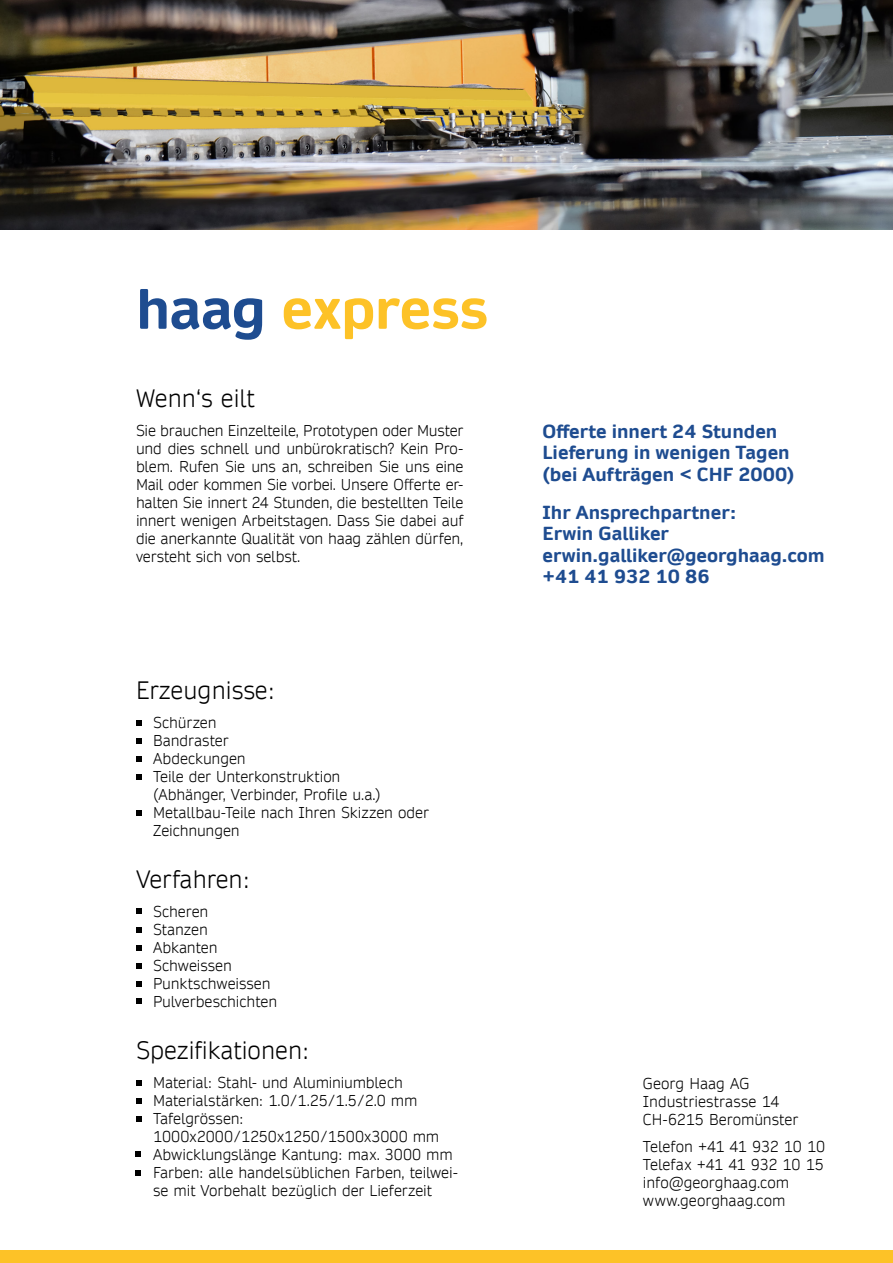
<style>
.page{position:relative;width:893px;height:1263px;background:#fff}
.page>*{position:absolute;margin:0;border:0;box-sizing:border-box;transform-origin:0 0}
.t1{font:700 54px "Daytona Pro";letter-spacing:-.01em;color:#fdc227}
.t2{font:300 24px "Daytona Pro";color:#000}
.t3{font:700 18px/21.6px "Daytona Pro";color:#1e4c90}
.t4{font:300 15px/18px "Daytona Pro";letter-spacing:-.005em;color:#000}
.s1{color:#1e4c90}
</style>
<div class="page">
<svg style="left:136px;top:720px;width:5px;height:5px"></svg>
<svg style="left:136px;top:738px;width:5px;height:5px"></svg>
<svg style="left:136px;top:756px;width:5px;height:5px"></svg>
<svg style="left:136px;top:774px;width:5px;height:6px"></svg>
<svg style="left:136px;top:810px;width:5px;height:5px"></svg>
<svg style="left:136px;top:909px;width:5px;height:5px"></svg>
<svg style="left:136px;top:927px;width:5px;height:5px"></svg>
<svg style="left:136px;top:945px;width:5px;height:5px"></svg>
<svg style="left:136px;top:963px;width:5px;height:5px"></svg>
<svg style="left:136px;top:981px;width:5px;height:5px"></svg>
<svg style="left:136px;top:999px;width:5px;height:5px"></svg>
<div style="left:0;top:1250px;width:893px;height:13px;background:#fdc227"></div>
<svg style="left:136px;top:1080px;width:5px;height:5px"></svg>
<svg style="left:136px;top:1098px;width:5px;height:5px"></svg>
<svg style="left:136px;top:1116px;width:5px;height:5px"></svg>
<svg style="left:136px;top:1152px;width:5px;height:5px"></svg>
<svg style="left:136px;top:1171px;width:5px;height:5px"></svg>
<img style="left:0;top:0;width:893px;height:230px">
<h1 class="t1" style="left:136px;top:273px;width:353px"><span class="s1">haag</span> express</h1>
<h2 class="t2" style="left:136px;top:383px;width:120px">Wenn‘s eilt</h2>
<p class="t4" style="left:136px;top:421px;width:329px;text-align:justify">Sie brauchen Einzelteile, Prototypen oder Muster und dies schnell und unbürokratisch? Kein Pro&shy;blem. Rufen Sie uns an, schreiben Sie uns eine Mail oder kommen Sie vorbei. Unsere Offerte er&shy;halten Sie innert 24 Stunden, die bestellten Teile innert wenigen Arbeitstagen. Dass Sie dabei auf die anerkannte Qualität von haag zählen dürfen, versteht sich von selbst.</p>
<h2 class="t2" style="left:136px;top:675px;width:140px">Erzeugnisse:</h2>
<p class="t4" style="left:153px;top:713px;width:277px">Schürzen<br>Bandraster<br>Abdeckungen<br>Teile der Unterkonstruktion<br>(Abhänger, Verbinder, Profile u.a.)<br>Metallbau-Teile nach Ihren Skizzen oder<br>Zeichnungen</p>
<h2 class="t2" style="left:136px;top:864px;width:115px">Verfahren:</h2>
<p class="t4" style="left:153px;top:902px;width:126px">Scheren<br>Stanzen<br>Abkanten<br>Schweissen<br>Punktschweissen<br>Pulverbeschichten</p>
<h2 class="t2" style="left:136px;top:1035px;width:175px">Spezifikationen:</h2>
<p class="t4" style="left:153px;top:1073px;width:306px">Material: Stahl- und Aluminiumblech Materialstärken: 1.0/1.25/1.5/2.0 mm Tafelgrössen:<br>1000x2000/1250x1250/1500x3000 mm Abwicklungslänge Kantung: max. 3000 mm Farben: alle handelsüblichen Farben, teilwei&shy;se mit Vorbehalt bezüglich der Lieferzeit</p>
<p class="t3" style="left:543px;top:421px;width:253px">Offerte innert 24 Stunden<br>Lieferung in wenigen Tagen (bei Aufträgen &lt; CHF 2000)</p>
<p class="t3" style="left:543px;top:501px;width:284px">Ihr Ansprechpartner:<br>Erwin Galliker erwin.galliker@georghaag.com +41 41 932 10 86</p>
<p class="t4" style="left:643px;top:1074px;width:157px">Georg Haag AG<br>Industriestrasse 14<br>CH-6215 Beromünster</p>
<p class="t4" style="left:643px;top:1137px;width:184px">Telefon +41 41 932 10 10<br>Telefax +41 41 932 10 15 info@georghaag.com www.georghaag.com</p>
</div>
